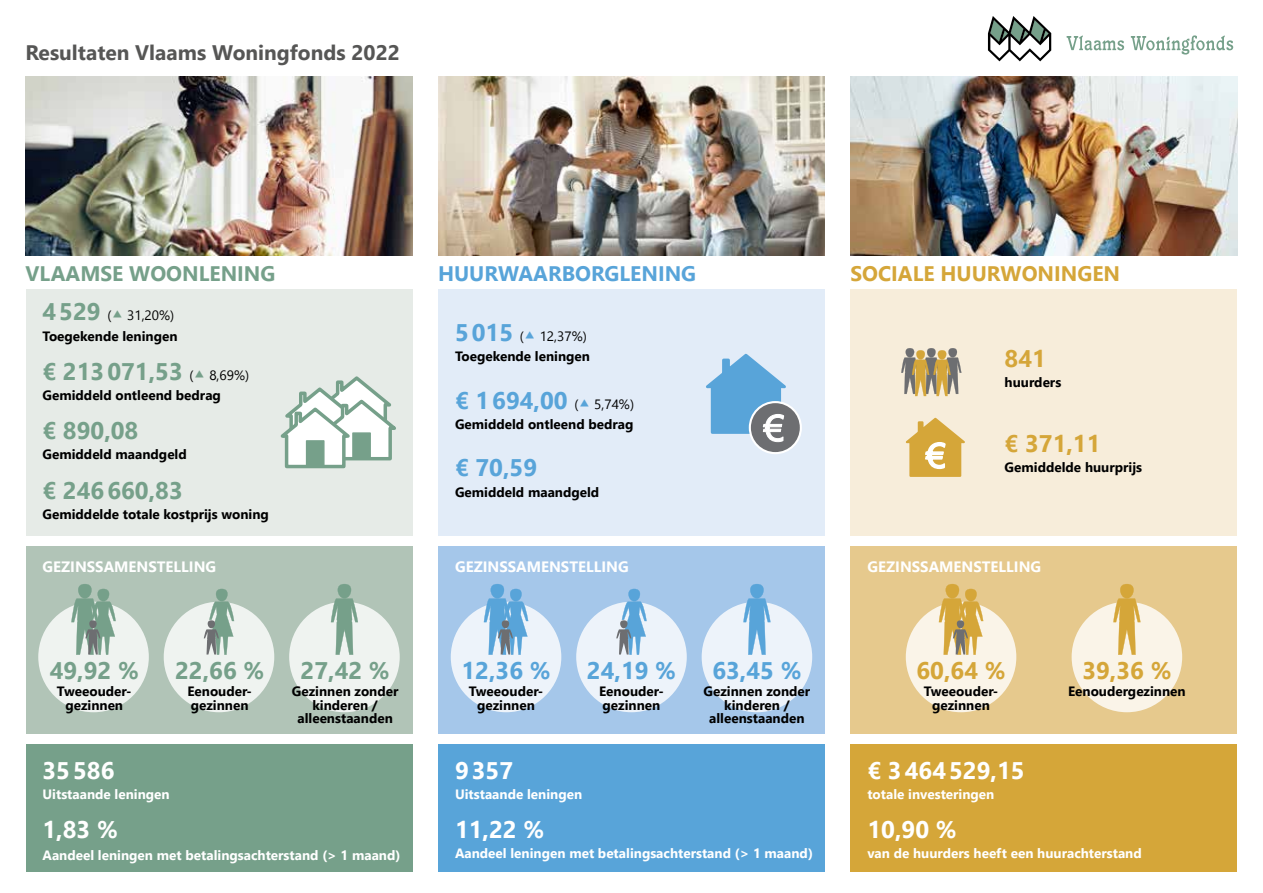
<style>
.page{position:relative;width:1263px;height:893px;background:#fff}
.page>*{position:absolute;margin:0;border:0;box-sizing:border-box;transform-origin:0 0}
.t1{font:700 24px "Nirmala UI";color:#76a08a}
.t2{font:700 24px "Nirmala UI";color:#58a4d9}
.t3{font:700 24px "Nirmala UI";color:#fff}
.t4{font:700 24px "Nirmala UI";color:#d5a639}
.t5{font:700 21px "Nirmala UI";color:#565655}
.t6{font:700 21px "Nirmala UI";color:#d5a639}
.t7{font:700 21px "Nirmala UI";color:#58a4d9}
.t8{font:700 21px "Nirmala UI";color:#76a08a}
.t9{font:700 15px "Nirmala UI";color:#fff}
.t10{font:700 13.5px/13.5px "Nirmala UI";color:#000;text-align:center}
.t11{font:700 13.5px "Nirmala UI";color:#fff}
.s1{font-size:24px;color:#76a08a}
.s2{font-weight:400}
.s3{font-weight:400;font-size:13.5px;color:#000}
.s4{font-size:24px;color:#58a4d9}
</style>
<div class="page">
<div style="left:438px;top:289px;width:387px;height:247px;background:#e2ecf8"></div>
<div style="left:438px;top:546px;width:387px;height:187px;background:#a5c7ea"></div>
<div style="left:26px;top:289px;width:386px;height:247px;background:#e6ebe7"></div>
<div style="left:26px;top:546px;width:386px;height:187px;background:#b1c4b7"></div>
<div style="left:438px;top:744px;width:387px;height:128px;background:#58a4d9"></div>
<div style="left:850px;top:546px;width:387px;height:187px;background:#e6c98d"></div>
<div style="left:850px;top:289px;width:387px;height:247px;background:#f7edda"></div>
<div style="left:26px;top:744px;width:386px;height:128px;background:#76a08a"></div>
<div style="left:850px;top:744px;width:387px;height:128px;background:#d5a639"></div>
<div style="left:38px;top:602px;width:111px;height:110px;background:#eff3f0;border-radius:50%"></div>
<div style="left:164px;top:602px;width:110px;height:110px;background:#eff3f0;border-radius:50%"></div>
<div style="left:289px;top:602px;width:111px;height:110px;background:#eff3f0;border-radius:50%"></div>
<div style="left:451px;top:602px;width:110px;height:110px;background:#edf3fa;border-radius:50%"></div>
<div style="left:576px;top:602px;width:111px;height:110px;background:#edf3fa;border-radius:50%"></div>
<div style="left:702px;top:602px;width:110px;height:110px;background:#edf3fa;border-radius:50%"></div>
<div style="left:906px;top:602px;width:110px;height:110px;background:#faf4e8;border-radius:50%"></div>
<div style="left:1071px;top:602px;width:111px;height:110px;background:#faf4e8;border-radius:50%"></div>
<svg style="left:743px;top:584px;width:27px;height:71px"></svg>
<svg style="left:616px;top:589px;width:31px;height:66px"></svg>
<div style="left:620px;top:620px;width:7px;height:8px;background:#6d6e71;border-radius:3px"></div>
<svg style="left:331px;top:584px;width:27px;height:71px"></svg>
<svg style="left:204px;top:589px;width:30px;height:66px"></svg>
<div style="left:208px;top:620px;width:7px;height:8px;background:#6d6e71;border-radius:3px"></div>
<svg style="left:1113px;top:584px;width:27px;height:71px"></svg>
<img style="left:850px;top:77px;width:387px;height:178px">
<img style="left:26px;top:77px;width:386px;height:178px">
<svg style="left:988px;top:16px;width:63px;height:45px"></svg>
<svg style="left:1066px;top:35px;width:58px;height:15px"></svg>
<svg style="left:1131px;top:35px;width:102px;height:20px"></svg>
<svg style="left:280px;top:376px;width:116px;height:93px"></svg>
<div style="left:306px;top:440px;width:19px;height:27px;background:#76a08a;border:1px solid #76a08a"></div>
<svg style="left:750px;top:402px;width:51px;height:51px"></svg>
<div style="left:749px;top:401px;width:53px;height:53px;border:2px solid #fff;border-radius:50%"></div>
<svg style="left:706px;top:353px;width:87px;height:89px"></svg>
<svg style="left:901px;top:348px;width:60px;height:48px"></svg>
<svg style="left:905px;top:417px;width:60px;height:60px"></svg>
<img style="left:438px;top:77px;width:387px;height:178px">
<svg style="left:939px;top:584px;width:44px;height:71px"></svg>
<div style="left:957px;top:620px;width:7px;height:8px;background:#6d6e71;border-radius:3px"></div>
<svg style="left:71px;top:584px;width:45px;height:71px"></svg>
<div style="left:89px;top:620px;width:8px;height:8px;background:#6d6e71;border-radius:3px"></div>
<svg style="left:484px;top:584px;width:44px;height:71px"></svg>
<div style="left:502px;top:620px;width:7px;height:8px;background:#6d6e71;border-radius:3px"></div>
<h2 class="t5" style="left:26px;top:35px;width:376px">Resultaten Vlaams Woningfonds 2022</h2>
<h2 class="t8" style="left:26px;top:256px;width:251px">VLAAMSE WOONLENING</h2>
<h2 class="t7" style="left:438px;top:256px;width:260px">HUURWAARBORGLENING</h2>
<h2 class="t6" style="left:850px;top:256px;width:271px">SOCIALE HUURWONINGEN</h2>
<p class="t10" style="left:43px;top:305px;width:137px;line-height:20.1px;text-align:left"><span class="s1">4529</span> <span class="s2">( 31,20%)<br></span>Toegekende leningen</p>
<h1 class="t1" style="left:43px;top:352px;width:208px">€ 213071,53 <span class="s3">( 8,69%)</span></h1>
<p class="t10" style="left:43px;top:388px;width:180px">Gemiddeld ontleend bedrag</p>
<h1 class="t1" style="left:43px;top:411px;width:97px">€ 890,08</h1>
<p class="t10" style="left:43px;top:447px;width:146px">Gemiddeld maandgeld</p>
<h1 class="t1" style="left:43px;top:470px;width:142px">€ 246660,83</h1>
<p class="t10" style="left:43px;top:506px;width:228px">Gemiddelde totale kostprijs woning</p>
<p class="t9" style="left:43px;top:555px;width:175px">GEZINSSAMENSTELLING</p>
<h1 class="t1" style="left:50px;top:650px;width:91px">49,92 %</h1>
<p class="t10" style="left:57px;top:684px;width:76px">Tweeouder&shy;gezinnen</p>
<h1 class="t1" style="left:175px;top:650px;width:91px">22,66 %</h1>
<p class="t10" style="left:187px;top:684px;width:66px;text-align:left">Eenouder&shy;gezinnen</p>
<h1 class="t1" style="left:301px;top:650px;width:91px">27,42 %</h1>
<p class="t10" style="left:292px;top:684px;width:108px">Gezinnen zonder kinderen / alleenstaanden</p>
<h1 class="t3" style="left:43px;top:750px;width:73px">35586</h1>
<p class="t11" style="left:43px;top:783px;width:129px">Uitstaande leningen</p>
<h1 class="t3" style="left:43px;top:810px;width:77px">1,83 %</h1>
<p class="t11" style="left:43px;top:844px;width:359px">Aandeel leningen met betalingsachterstand (&gt; 1 maand)</p>
<p class="t10" style="left:455px;top:325px;width:137px;line-height:20.1px;text-align:left"><span class="s4">5015</span> <span class="s2">( 12,37%)<br></span>Toegekende leningen</p>
<h1 class="t2" style="left:455px;top:380px;width:181px">€ 1694,00 <span class="s3">( 5,74%)</span></h1>
<p class="t10" style="left:455px;top:416px;width:180px">Gemiddeld ontleend bedrag</p>
<h1 class="t2" style="left:455px;top:448px;width:84px">€ 70,59</h1>
<p class="t10" style="left:455px;top:484px;width:146px">Gemiddeld maandgeld</p>
<p class="t9" style="left:455px;top:555px;width:175px">GEZINSSAMENSTELLING</p>
<h1 class="t2" style="left:461px;top:650px;width:91px">12,36 %</h1>
<p class="t10" style="left:469px;top:684px;width:76px">Tweeouder&shy;gezinnen</p>
<h1 class="t2" style="left:587px;top:650px;width:91px">24,19 %</h1>
<p class="t10" style="left:599px;top:684px;width:66px;text-align:left">Eenouder&shy;gezinnen</p>
<h1 class="t2" style="left:712px;top:650px;width:91px">63,45 %</h1>
<p class="t10" style="left:704px;top:684px;width:108px">Gezinnen zonder kinderen / alleenstaanden</p>
<h1 class="t3" style="left:455px;top:750px;width:60px">9357</h1>
<p class="t11" style="left:455px;top:783px;width:129px">Uitstaande leningen</p>
<h1 class="t3" style="left:455px;top:810px;width:91px">11,22 %</h1>
<p class="t11" style="left:455px;top:842px;width:359px">Aandeel leningen met betalingsachterstand (&gt; 1 maand)</p>
<h1 class="t4" style="left:1005px;top:339px;width:43px">841</h1>
<p class="t10" style="left:1005px;top:375px;width:58px">huurders</p>
<h1 class="t4" style="left:1005px;top:423px;width:97px">€ 371,11</h1>
<p class="t10" style="left:1005px;top:460px;width:139px">Gemiddelde huurprijs</p>
<p class="t9" style="left:867px;top:555px;width:175px">GEZINSSAMENSTELLING</p>
<h1 class="t4" style="left:916px;top:650px;width:91px">60,64 %</h1>
<p class="t10" style="left:924px;top:684px;width:76px">Tweeouder&shy;gezinnen</p>
<h1 class="t4" style="left:1082px;top:650px;width:91px">39,36 %</h1>
<p class="t10" style="left:1068px;top:684px;width:119px">Eenoudergezinnen</p>
<h1 class="t3" style="left:867px;top:750px;width:159px">€ 3464529,15</h1>
<p class="t11" style="left:867px;top:783px;width:128px">totale investeringen</p>
<h1 class="t3" style="left:867px;top:810px;width:91px">10,90 %</h1>
<p class="t11" style="left:867px;top:842px;width:276px">van de huurders heeft een huurachterstand</p>
</div>
